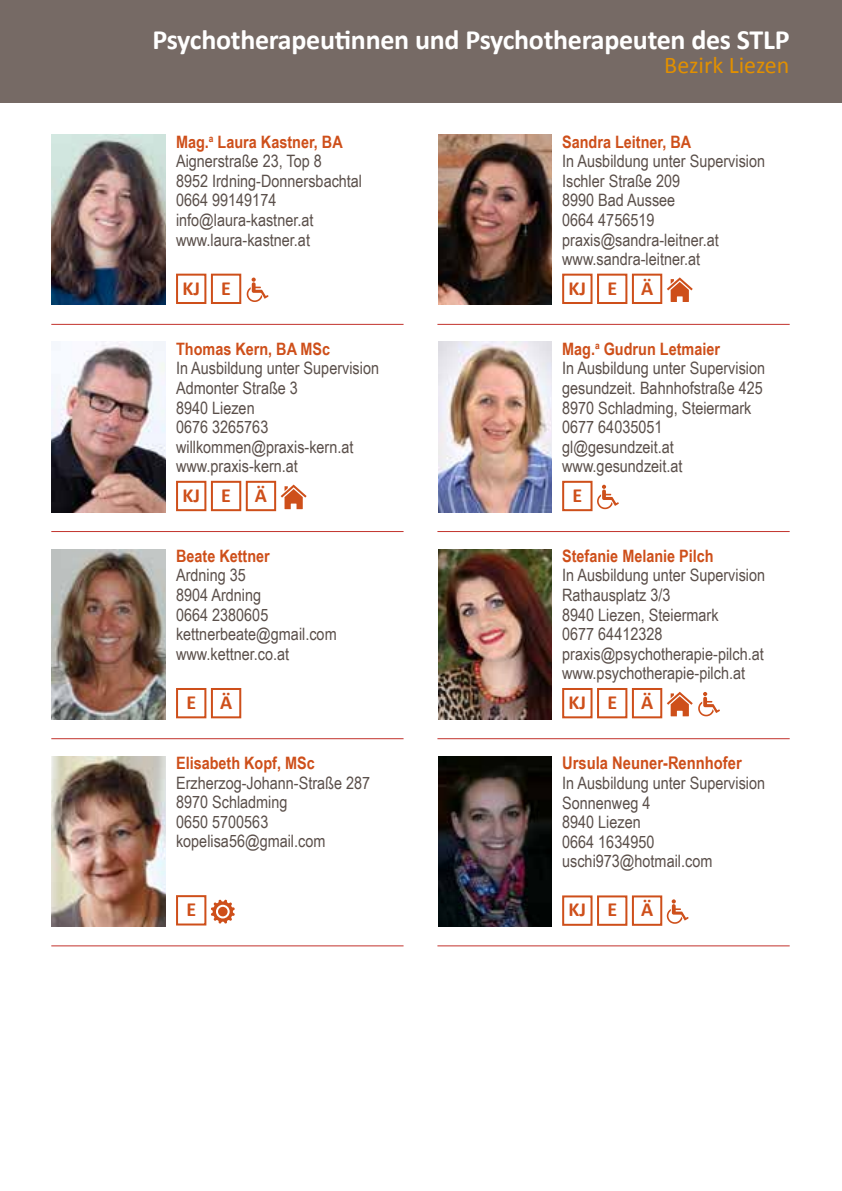
<style>
.page{position:relative;width:842px;height:1191px;background:#fff}
.page>*{position:absolute;margin:0;border:0;box-sizing:border-box;transform-origin:0 0}
.t1{font:700 28px "Calibri";letter-spacing:-.01em;color:#fff}
.t2{font:24px "Calibri";color:#e29000}
.t3{font:700 20px "Calibri";color:#ce4f1a}
.t4{font:700 17.4px "Arial Narrow";color:#ce4f1a}
.t5{font:17px/19.6px "Arial Narrow";color:#5a4f4a}
.t6{font:700 17px "Arial Narrow";color:#ce4f1a}
.s1{font-weight:700;color:#ce4f1a}
</style>
<div class="page">
<img style="left:52px;top:135px;width:113px;height:170px">
<div style="left:176px;top:274px;width:30px;height:30px;border:2px solid #ce4f1a"></div>
<div style="left:211px;top:274px;width:30px;height:30px;border:2px solid #ce4f1a"></div>
<svg style="left:247px;top:277px;width:21px;height:25px"></svg>
<hr style="left:51px;top:324px;width:353px;height:1px;background:#c2322c">
<img style="left:52px;top:342px;width:113px;height:170px">
<div style="left:176px;top:481px;width:30px;height:30px;border:2px solid #ce4f1a"></div>
<div style="left:211px;top:481px;width:30px;height:30px;border:2px solid #ce4f1a"></div>
<div style="left:246px;top:481px;width:30px;height:30px;border:2px solid #ce4f1a"></div>
<svg style="left:281px;top:484px;width:26px;height:25px"></svg>
<hr style="left:51px;top:531px;width:353px;height:1px;background:#c2322c">
<img style="left:52px;top:549px;width:113px;height:170px">
<div style="left:176px;top:688px;width:30px;height:30px;border:2px solid #ce4f1a"></div>
<div style="left:211px;top:688px;width:30px;height:30px;border:2px solid #ce4f1a"></div>
<hr style="left:51px;top:738px;width:353px;height:1px;background:#c2322c">
<img style="left:52px;top:756px;width:113px;height:170px">
<div style="left:176px;top:895px;width:30px;height:30px;border:2px solid #ce4f1a"></div>
<svg style="left:211px;top:899px;width:24px;height:24px"></svg>
<svg style="left:218px;top:906px;width:10px;height:10px"></svg>
<hr style="left:51px;top:945px;width:353px;height:1px;background:#c2322c">
<img style="left:438px;top:135px;width:113px;height:170px">
<div style="left:562px;top:274px;width:30px;height:30px;border:2px solid #ce4f1a"></div>
<div style="left:597px;top:274px;width:30px;height:30px;border:2px solid #ce4f1a"></div>
<div style="left:632px;top:274px;width:30px;height:30px;border:2px solid #ce4f1a"></div>
<svg style="left:667px;top:277px;width:26px;height:25px"></svg>
<hr style="left:437px;top:324px;width:353px;height:1px;background:#c2322c">
<img style="left:438px;top:342px;width:113px;height:170px">
<div style="left:562px;top:481px;width:30px;height:30px;border:2px solid #ce4f1a"></div>
<svg style="left:597px;top:485px;width:22px;height:24px"></svg>
<hr style="left:437px;top:531px;width:353px;height:1px;background:#c2322c">
<img style="left:438px;top:549px;width:113px;height:170px">
<div style="left:562px;top:688px;width:30px;height:30px;border:2px solid #ce4f1a"></div>
<div style="left:597px;top:688px;width:30px;height:30px;border:2px solid #ce4f1a"></div>
<div style="left:632px;top:688px;width:30px;height:30px;border:2px solid #ce4f1a"></div>
<svg style="left:667px;top:692px;width:53px;height:24px"></svg>
<hr style="left:437px;top:738px;width:353px;height:1px;background:#c2322c">
<img style="left:438px;top:756px;width:113px;height:170px">
<div style="left:562px;top:895px;width:30px;height:30px;border:2px solid #ce4f1a"></div>
<div style="left:597px;top:895px;width:30px;height:30px;border:2px solid #ce4f1a"></div>
<div style="left:632px;top:895px;width:30px;height:30px;border:2px solid #ce4f1a"></div>
<svg style="left:667px;top:899px;width:21px;height:24px"></svg>
<hr style="left:437px;top:945px;width:353px;height:1px;background:#c2322c">
<div style="left:0;top:0;width:842px;height:102px;background:#766a65"></div>
<h1 class="t1" style="left:152px;top:22px;width:639px">Psychotherapeutinnen und Psychotherapeuten des STLP</h1>
<h2 class="t2" style="left:664px;top:50px;width:127px">Bezirk Liezen</h2>
<p class="t5" style="left:176px;top:131px;width:188px"><span class="s1">Mag.</span><sup>a</sup> <span class="s1">Laura Kastner, BA<br></span>Aignerstraße 23, Top 8<br>8952 Irdning-Donnersbachtal<br>0664 99149174 info@laura-kastner.at www.laura-kastner.at</p>
<p class="t3" style="left:182px;top:275px;width:50px">KJ E</p>
<p class="t6" style="left:176px;top:336px;width:156px">Thomas Kern, BA MSc</p>
<p class="t5" style="left:176px;top:358px;width:204px">In Ausbildung unter Supervision<br>Admonter Straße 3<br>8940 Liezen<br>0676 3265763 willkommen@praxis-kern.at www.praxis-kern.at</p>
<p class="t3" style="left:182px;top:482px;width:86px">KJE Ä</p>
<p class="t6" style="left:176px;top:543px;width:95px">Beate Kettner</p>
<p class="t5" style="left:176px;top:565px;width:162px">Ardning 35<br>8904 Ardning<br>0664 2380605 kettnerbeate@gmail.com www.kettner.co.at</p>
<p class="t3" style="left:186px;top:689px;width:47px">E Ä</p>
<p class="t6" style="left:176px;top:750px;width:140px">Elisabeth Kopf, MSc</p>
<p class="t5" style="left:176px;top:772px;width:196px">Erzherzog-Johann-Straße 287<br>8970 Schladming<br>0650 5700563 kopelisa56@gmail.com</p>
<p class="t3" style="left:186px;top:896px;width:11px">E</p>
<p class="t6" style="left:562px;top:129px;width:131px">Sandra Leitner, BA</p>
<p class="t5" style="left:562px;top:151px;width:204px">In Ausbildung unter Supervision<br>Ischler Straße 209<br>8990 Bad Aussee<br>0664 4756519 praxis@sandra-leitner.at www.sandra-leitner.at</p>
<p class="t3" style="left:569px;top:275px;width:86px">KJE Ä</p>
<p class="t5" style="left:562px;top:338px;width:204px"><span class="s1">Mag.</span><sup>a</sup> <span class="s1">Gudrun Letmaier<br></span>In Ausbildung unter Supervision gesundzeit. Bahnhofstraße 425<br>8970 Schladming, Steiermark<br>0677 64035051 gl@gesundzeit.at www.gesundzeit.at</p>
<p class="t3" style="left:572px;top:482px;width:11px">E</p>
<p class="t6" style="left:562px;top:543px;width:153px">Stefanie Melanie Pilch</p>
<p class="t5" style="left:562px;top:565px;width:204px">In Ausbildung unter Supervision<br>Rathausplatz 3/3<br>8940 Liezen, Steiermark<br>0677 64412328 praxis@psychotherapie-pilch.at www.psychotherapie-pilch.at</p>
<p class="t3" style="left:569px;top:689px;width:86px">KJE Ä</p>
<p class="t4" style="left:562px;top:750px;width:181px">Ursula Neuner-Rennhofer</p>
<p class="t5" style="left:562px;top:772px;width:204px">In Ausbildung unter Supervision<br>Sonnenweg 4<br>8940 Liezen<br>0664 1634950 uschi973@hotmail.com</p>
<p class="t3" style="left:569px;top:897px;width:86px">KJE Ä</p>
</div>
